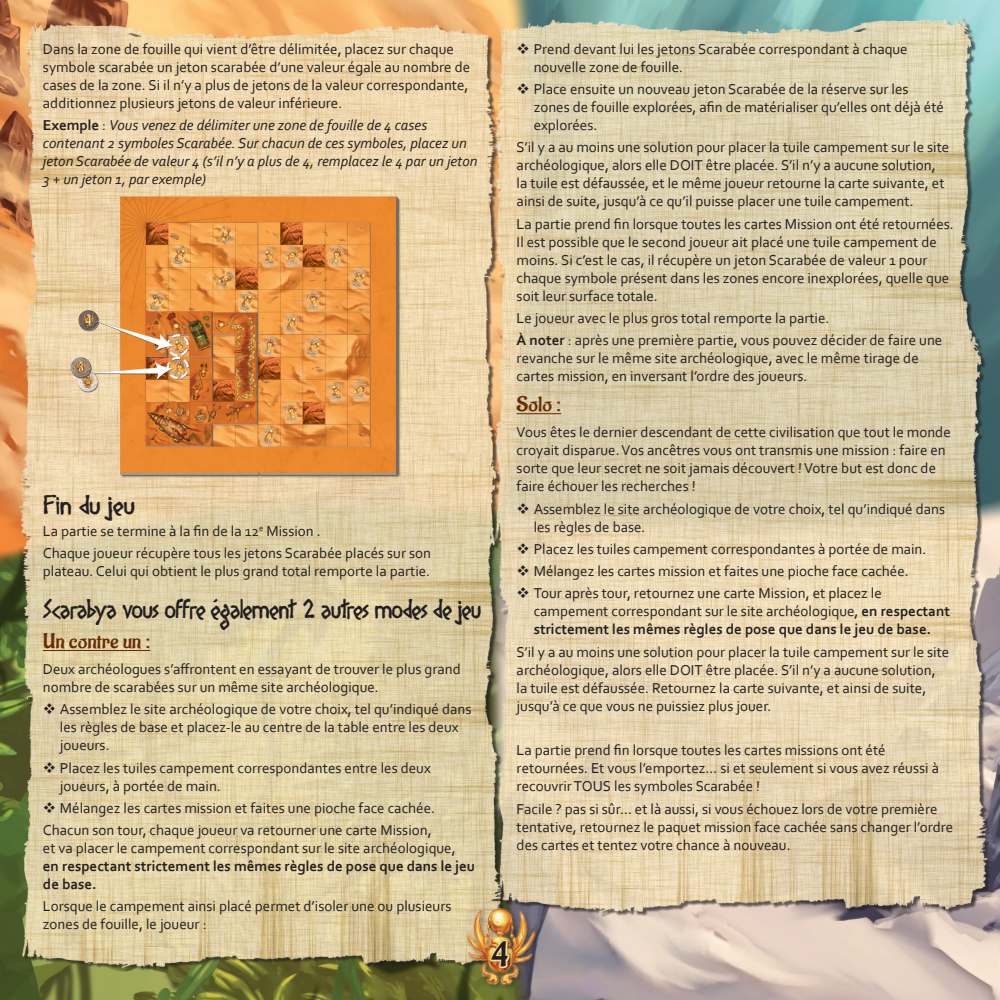
<style>
.page{position:relative;width:1000px;height:1000px;background:#fff}
.page>*{position:absolute;margin:0;border:0;box-sizing:border-box;transform-origin:0 0}
.t1{font:34.5px "Aladin";color:#231f20}
.t2{font:24px "Diogenes";letter-spacing:-.025em;color:#231f20;scale:.91 1}
.t3{font:24px "Diogenes";letter-spacing:-.025em;color:#231f20}
.t4{font:21px "Aladin";color:#692c00;scale:1.1 1}
.t5{font:15px/18px "Corbel";color:#231f20}
.t6{font:italic 15px/18px "Corbel";color:#231f20}
.t7{font:700 15px/18px "Corbel";color:#231f20}
.s1{font-weight:700;font-style:normal}
.s2{font-style:normal}
.s3{font-weight:700}
.s4{font-weight:400}
</style>
<div class="page">
<img style="left:0;top:0;width:999px;height:999px">
<img style="left:493px;top:6px;width:484px;height:313px">
<img style="left:506px;top:319px;width:481px;height:602px">
<img style="left:20px;top:10px;width:475px;height:554px">
<img style="left:22px;top:438px;width:480px;height:536px">
<div style="left:464px;top:905px;width:77px;height:85px;background:#231f20;opacity:.5"></div>
<img style="left:467px;top:907px;width:69px;height:78px">
<div style="left:487px;top:936px;width:28px;height:37px;background:#231f20;opacity:.5"></div>
<svg style="left:488px;top:938px;width:23px;height:31px"></svg>
<hr style="left:43px;top:649px;width:107px;height:2px;background:#692c00">
<hr style="left:516px;top:413px;width:45px;height:1px;background:#692c00">
<img style="left:62px;top:194px;width:365px;height:285px">
<svg style="left:44px;top:703px;width:11px;height:11px"></svg>
<svg style="left:44px;top:761px;width:11px;height:11px"></svg>
<svg style="left:44px;top:801px;width:11px;height:11px"></svg>
<svg style="left:517px;top:43px;width:11px;height:11px"></svg>
<svg style="left:517px;top:83px;width:11px;height:11px"></svg>
<svg style="left:517px;top:502px;width:11px;height:11px"></svg>
<svg style="left:517px;top:542px;width:11px;height:11px"></svg>
<svg style="left:517px;top:565px;width:11px;height:11px"></svg>
<svg style="left:517px;top:587px;width:11px;height:11px"></svg>
<p class="t5" style="left:43px;top:39px;width:428px">Dans la zone de fouille qui vient d’être délimitée, placez sur chaque symbole scarabée un jeton scarabée d’une valeur égale au nombre de cases de la zone. Si il n’y a plus de jetons de la valeur correspondante, additionnez plusieurs jetons de valeur inférieure.</p>
<p class="t6" style="left:43px;top:116px;width:436px"><span class="s1">Exemple</span> <span class="s2">:</span> Vous venez de délimiter une zone de fouille de 4 cases contenant 2 symboles Scarabée. Sur chacun de ces symboles, placez un jeton Scarabée de valeur 4 (s’il n’y a plus de 4, remplacez le 4 par un jeton 3 + un jeton 1, par exemple)</p>
<h2 class="t3" style="left:43px;top:491px;width:93px">Fin du jeu</h2>
<p class="t5" style="left:43px;top:519px;width:389px;line-height:22.2px">La partie se termine à la fin de la 12<sup>e</sup> Mission .<br>Chaque joueur récupère tous les jetons Scarabée placés sur son</p>
<p class="t5" style="left:43px;top:562px;width:388px">plateau. Celui qui obtient le plus grand total remporte la partie.</p>
<h2 class="t2" style="left:43px;top:595px;width:483px">Scarabya vous offre également 2 autres modes de jeu</h2>
<h3 class="t4" style="left:43px;top:628px;width:99px">Un contre un :</h3>
<p class="t5" style="left:43px;top:659px;width:419px">Deux archéologues s’affrontent en essayant de trouver le plus grand nombre de scarabées sur un même site archéologique.</p>
<p class="t5" style="left:60px;top:699px;width:413px">Assemblez le site archéologique de votre choix, tel qu’indiqué dans les règles de base et placez-le au centre de la table entre les deux joueurs.</p>
<p class="t5" style="left:60px;top:758px;width:372px">Placez les tuiles campement correspondantes entre les deux joueurs, à portée de main.</p>
<p class="t5" style="left:43px;top:796px;width:393px;line-height:22.2px;text-align:right">Mélangez les cartes mission et faites une pioche face cachée.<br>Chacun son tour, chaque joueur va retourner une carte Mission,</p>
<p class="t5" style="left:43px;top:838px;width:414px">et va placer le campement correspondant sur le site archéologique,</p>
<p class="t7" style="left:43px;top:856px;width:433px">en respectant strictement les mêmes règles de pose que dans le jeu de base.</p>
<p class="t5" style="left:43px;top:896px;width:410px">Lorsque le campement ainsi placé permet d’isoler une ou plusieurs zones de fouille, le joueur :</p>
<p class="t5" style="left:533px;top:39px;width:375px">Prend devant lui les jetons Scarabée correspondant à chaque nouvelle zone de fouille.</p>
<p class="t5" style="left:533px;top:80px;width:412px">Place ensuite un nouveau jeton Scarabée de la réserve sur les zones de fouille explorées, afin de matérialiser qu’elles ont déjà été explorées.</p>
<p class="t5" style="left:516px;top:138px;width:434px">S’il y a au moins une solution pour placer la tuile campement sur le site archéologique, alors elle DOIT être placée. S’il n’y a aucune solution, la tuile est défaussée, et le même joueur retourne la carte suivante, et ainsi de suite, jusqu’à ce qu’il puisse placer une tuile campement.</p>
<p class="t5" style="left:516px;top:214px;width:438px">La partie prend fin lorsque toutes les cartes Mission ont été retournées.<br>Il est possible que le second joueur ait placé une tuile campement de moins. Si c’est le cas, il récupère un jeton Scarabée de valeur 1 pour chaque symbole présent dans les zones encore inexplorées, quelle que soit leur surface totale.</p>
<p class="t5" style="left:516px;top:306px;width:427px;line-height:22.2px">Le joueur avec le plus gros total remporte la partie.<br><span class="s3">À noter</span> : après une première partie, vous pouvez décider de faire une</p>
<p class="t5" style="left:516px;top:349px;width:403px">revanche sur le même site archéologique, avec le même tirage de cartes mission, en inversant l’ordre des joueurs.</p>
<h3 class="t4" style="left:516px;top:391px;width:42px">Solo :</h3>
<p class="t5" style="left:516px;top:423px;width:435px">Vous êtes le dernier descendant de cette civilisation que tout le monde croyait disparue. Vos ancêtres vous ont transmis une mission : faire en sorte que leur secret ne soit jamais découvert ! Votre but est donc de faire échouer les recherches !</p>
<p class="t5" style="left:533px;top:499px;width:413px">Assemblez le site archéologique de votre choix, tel qu’indiqué dans les règles de base.</p>
<p class="t5" style="left:533px;top:537px;width:394px;line-height:22.2px">Placez les tuiles campement correspondantes à portée de main.<br>Mélangez les cartes mission et faites une pioche face cachée.<br>Tour après tour, retournez une carte Mission, et placez le</p>
<p class="t7" style="left:533px;top:602px;width:418px"><span class="s4">campement correspondant sur le site archéologique,</span> en respectant strictement les mêmes règles de pose que dans le jeu de base.</p>
<p class="t5" style="left:516px;top:642px;width:434px">S’il y a au moins une solution pour placer la tuile campement sur le site archéologique, alors elle DOIT être placée. S’il n’y a aucune solution, la tuile est défaussée. Retournez la carte suivante, et ainsi de suite, jusqu’à ce que vous ne puissiez plus jouer.</p>
<p class="t5" style="left:516px;top:740px;width:424px">La partie prend fin lorsque toutes les cartes missions ont été retournées. Et vous l’emportez… si et seulement si vous avez réussi à recouvrir TOUS les symboles Scarabée !</p>
<p class="t5" style="left:516px;top:799px;width:438px">Facile ? pas si sûr… et là aussi, si vous échouez lors de votre première tentative, retournez le paquet mission face cachée sans changer l’ordre des cartes et tentez votre chance à nouveau.</p>
<h1 class="t1" style="left:491px;top:934px;width:18px">4</h1>
</div>
